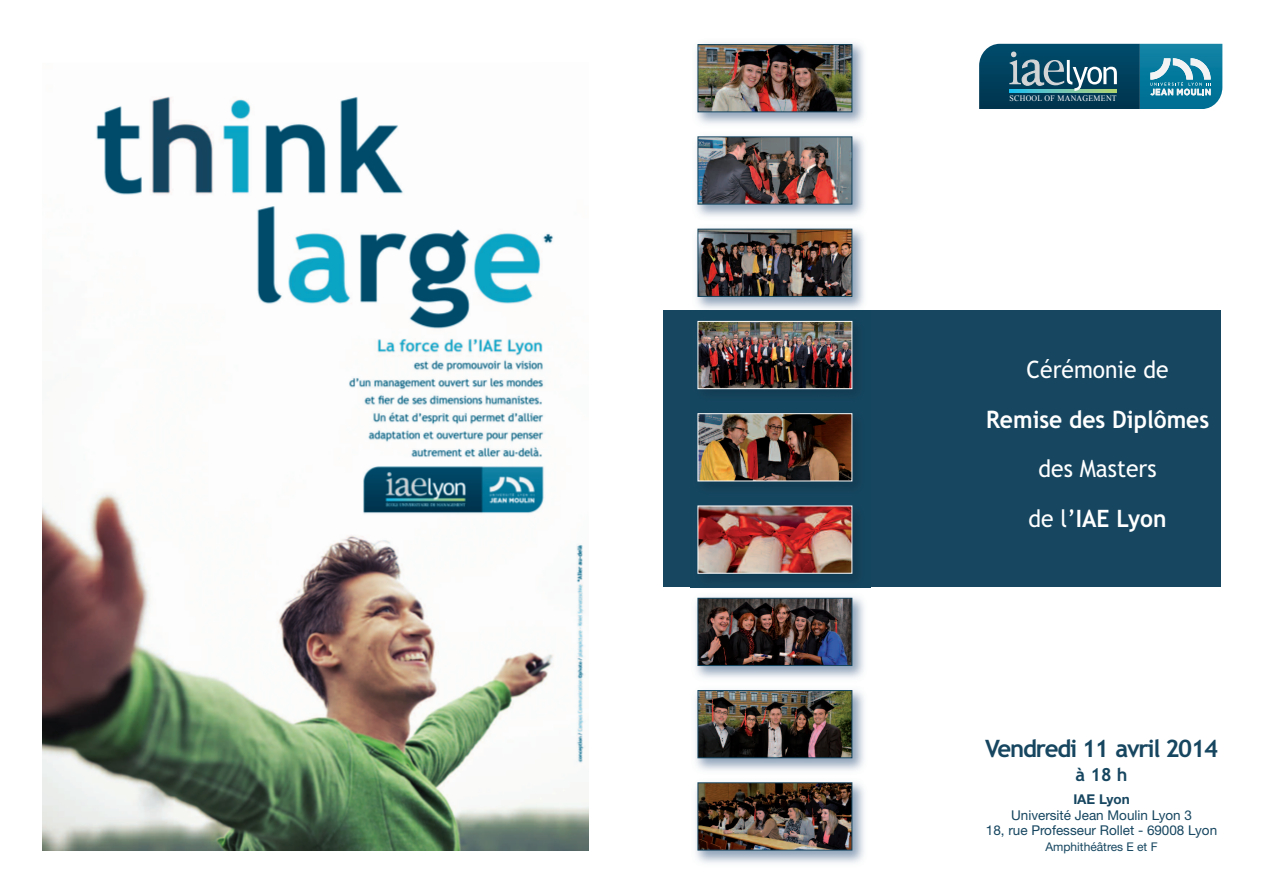
<style>
.page{position:relative;width:1263px;height:893px;background:#fff}
.page>*{position:absolute;margin:0;border:0;box-sizing:border-box;transform-origin:0 0}
.t1{font:24px/49.5px "Trebuchet MS";color:#fff;text-align:center;scale:.95 1}
.t2{font:700 24px "Trebuchet MS";letter-spacing:-.05em;color:#164660}
.t3{font:700 24px "Trebuchet MS";color:#fff;scale:.95 1}
.t4{font:700 18px "Trebuchet MS";color:#164660}
.t5{font:13.5px/15.5px "Helvetica Neue";color:#164660;text-align:center}
.t6{font:700 13.5px "Helvetica Neue";color:#164660}
.t7{font:12px "Helvetica Neue";color:#164660}
.t8{font:8.4px "Times New Roman";letter-spacing:.035em;color:#fff;scale:.94 1}
.s1{font-weight:700}
</style>
<div class="page">
<img style="left:43px;top:96px;width:546px;height:754px">
<div style="left:663px;top:310px;width:557px;height:277px;background:#164660"></div>
<svg style="left:979px;top:43px;width:244px;height:66px;background:#286d86"></svg>
<img style="left:691px;top:42px;width:180px;height:821px">
<img style="left:699px;top:323px;width:151px;height:64px">
<div style="left:697px;top:321px;width:155px;height:68px;border:1px solid #fff"></div>
<img style="left:699px;top:415px;width:151px;height:64px">
<div style="left:697px;top:413px;width:155px;height:68px;border:1px solid #fff"></div>
<img style="left:699px;top:508px;width:151px;height:64px">
<div style="left:697px;top:506px;width:155px;height:68px;border:1px solid #fff"></div>
<img style="left:699px;top:600px;width:151px;height:64px">
<div style="left:697px;top:598px;width:155px;height:68px;border:1px solid #164660"></div>
<img style="left:699px;top:231px;width:151px;height:64px">
<div style="left:697px;top:229px;width:155px;height:68px;border:1px solid #164660"></div>
<img style="left:699px;top:46px;width:151px;height:64px">
<div style="left:697px;top:44px;width:155px;height:68px;border:1px solid #164660"></div>
<img style="left:699px;top:138px;width:151px;height:64px">
<div style="left:697px;top:136px;width:155px;height:68px;border:1px solid #164660"></div>
<img style="left:699px;top:692px;width:151px;height:64px">
<div style="left:697px;top:690px;width:155px;height:68px;border:1px solid #164660"></div>
<img style="left:699px;top:784px;width:151px;height:64px">
<div style="left:697px;top:782px;width:155px;height:68px;border:1px solid #164660"></div>
<p class="t8" style="left:1009px;top:94px;width:116px">SCHOOL OF MANAGEMENT</p>
<h1 class="t1" style="left:1027px;top:345px;width:151px">Cérémonie de</h1>
<h1 class="t3" style="left:986px;top:405px;width:236px">Remise des Diplômes</h1>
<h1 class="t1" style="left:1028px;top:444px;width:147px">des Masters de l’<span class="s1">IAE Lyon</span></h1>
<h1 class="t2" style="left:985px;top:735px;width:235px">Vendredi 11 avril 2014</h1>
<h2 class="t4" style="left:1075px;top:765px;width:54px">à18h</h2>
<p class="t6" style="left:1073px;top:795px;width:58px">IAE Lyon</p>
<p class="t5" style="left:986px;top:809px;width:233px">Université Jean Moulin Lyon 3<br>18, rue Professeur Rollet - 69008 Lyon</p>
<p class="t7" style="left:1045px;top:842px;width:114px">Amphithéâtres E et F</p>
</div>
